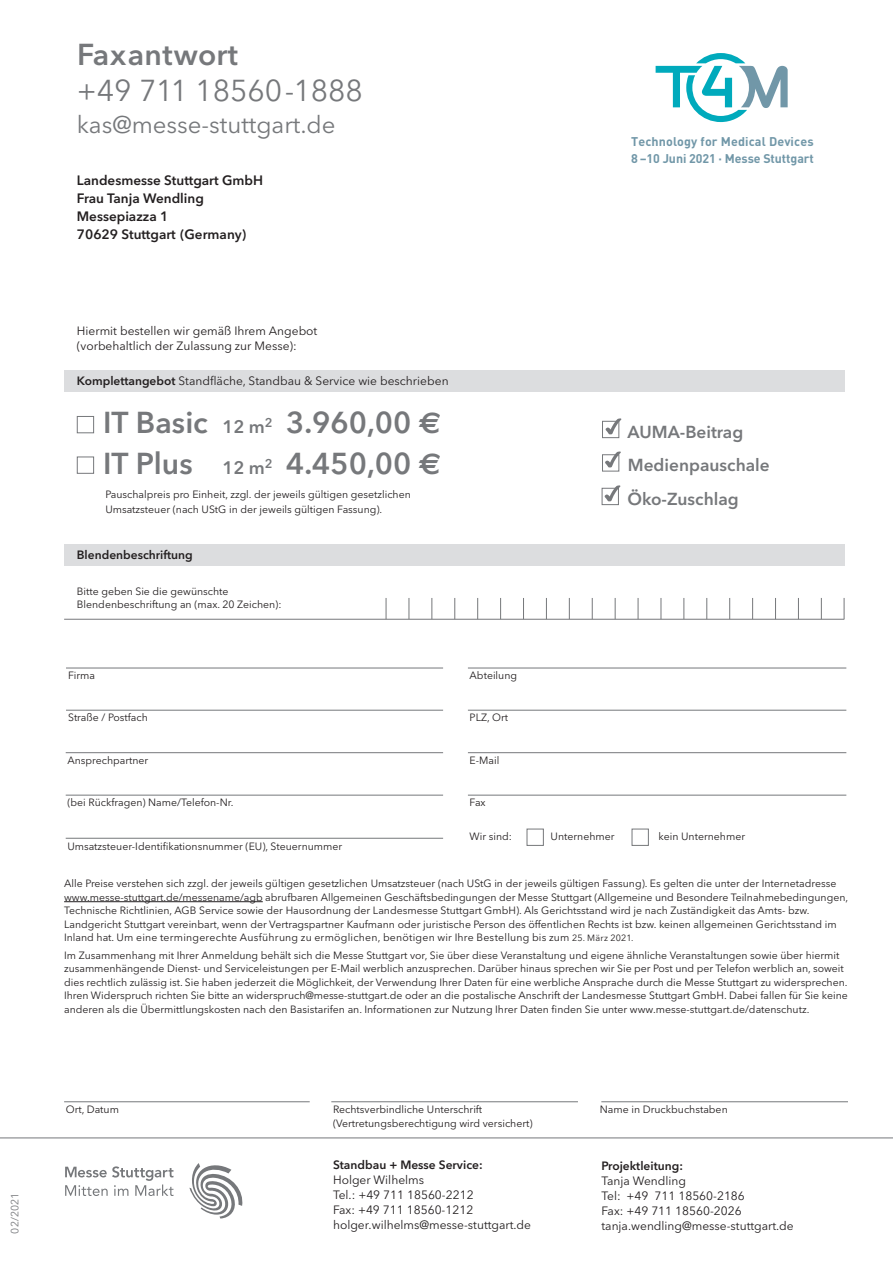
<style>
.page{position:relative;width:893px;height:1263px;background:#fff}
.page>*{position:absolute;margin:0;border:0;box-sizing:border-box;transform-origin:0 0}
.t1{font:600 30px/40.5px "Avenir Next LT Pro";color:#76787b}
.t2{font:30px "Avenir Next LT Pro";color:#76787b}
.t3{font:600 30px "Avenir Next LT Pro";letter-spacing:.02em;color:#76787b}
.t4{font:24px "Avenir Next LT Pro";color:#76787b}
.t5{font:600 17.25px "Avenir Next LT Pro";color:#76787b}
.t6{font:600 13.5px/18px "Avenir Next LT Pro";color:#231f20}
.t7{font:700 12.45px/16.5px "DINOT";letter-spacing:.01em;color:#7197a8}
.t8{font:12px/15px "Avenir Next LT Pro";color:#231f20}
.t9{font:600 12px "Avenir Next LT Pro";color:#231f20}
.t10{font:10.5px/13.5px "Avenir Next LT Pro";color:#231f20}
.t11{font:10.5px "Avenir Next LT Pro";letter-spacing:.005em;color:#76787b}
.s1{font-weight:600}
.s2{font-size:18px}
.s3{font-family:"Euro Sans";font-weight:700}
.s4{font-size:9px}
</style>
<div class="page">
<hr style="left:468px;top:668px;width:378px;height:1px;background:#76787b">
<hr style="left:66px;top:668px;width:377px;height:1px;background:#76787b">
<div style="left:527px;top:829px;width:17px;height:17px;border:1px solid #76787b"></div>
<div style="left:632px;top:829px;width:17px;height:17px;border:1px solid #76787b"></div>
<hr style="left:66px;top:838px;width:377px;height:1px;background:#76787b">
<hr style="left:468px;top:710px;width:378px;height:1px;background:#76787b">
<hr style="left:468px;top:752px;width:378px;height:1px;background:#76787b">
<hr style="left:468px;top:795px;width:378px;height:1px;background:#76787b">
<hr style="left:66px;top:795px;width:377px;height:1px;background:#76787b">
<hr style="left:66px;top:752px;width:377px;height:1px;background:#76787b">
<hr style="left:66px;top:710px;width:377px;height:1px;background:#76787b">
<hr style="left:0;top:1137px;width:893px;height:1px;background:#76787b">
<svg style="left:189px;top:1163px;width:53px;height:55px"></svg>
<svg style="left:65px;top:1166px;width:109px;height:30px"></svg>
<div style="left:64px;top:370px;width:780px;height:22px;background:#dcdddf"></div>
<svg style="left:386px;top:598px;width:1px;height:21px"></svg>
<svg style="left:409px;top:598px;width:1px;height:21px"></svg>
<svg style="left:431px;top:598px;width:1px;height:21px"></svg>
<svg style="left:454px;top:598px;width:1px;height:21px"></svg>
<svg style="left:477px;top:598px;width:1px;height:21px"></svg>
<svg style="left:500px;top:598px;width:1px;height:21px"></svg>
<svg style="left:523px;top:598px;width:1px;height:21px"></svg>
<svg style="left:546px;top:598px;width:1px;height:21px"></svg>
<svg style="left:569px;top:598px;width:1px;height:21px"></svg>
<svg style="left:592px;top:598px;width:1px;height:21px"></svg>
<svg style="left:615px;top:598px;width:1px;height:21px"></svg>
<svg style="left:638px;top:598px;width:1px;height:21px"></svg>
<svg style="left:661px;top:598px;width:1px;height:21px"></svg>
<svg style="left:683px;top:598px;width:1px;height:21px"></svg>
<svg style="left:706px;top:598px;width:1px;height:21px"></svg>
<svg style="left:729px;top:598px;width:1px;height:21px"></svg>
<svg style="left:752px;top:598px;width:1px;height:21px"></svg>
<svg style="left:775px;top:598px;width:1px;height:21px"></svg>
<svg style="left:798px;top:598px;width:1px;height:21px"></svg>
<svg style="left:821px;top:598px;width:1px;height:21px"></svg>
<hr style="left:64px;top:619px;width:780px;height:1px;background:#76787b">
<svg style="left:844px;top:598px;width:1px;height:21px"></svg>
<div style="left:64px;top:544px;width:780px;height:22px;background:#dcdddf"></div>
<div style="left:77px;top:416px;width:17px;height:17px;border:1px solid #76787b"></div>
<div style="left:77px;top:457px;width:17px;height:17px;border:1px solid #76787b"></div>
<svg style="left:656px;top:53px;width:132px;height:69px"></svg>
<hr style="left:64px;top:901px;width:199px;height:1px;background:#231f20">
<hr style="left:64px;top:1101px;width:246px;height:1px;background:#76787b">
<hr style="left:331px;top:1101px;width:247px;height:1px;background:#76787b">
<hr style="left:601px;top:1101px;width:247px;height:1px;background:#76787b">
<div style="left:602px;top:421px;width:17px;height:17px;border:1px solid #76787b"></div>
<div style="left:602px;top:488px;width:17px;height:17px;border:1px solid #76787b"></div>
<div style="left:602px;top:454px;width:17px;height:17px;border:1px solid #76787b"></div>
<svg style="left:606px;top:418px;width:15px;height:16px"></svg>
<svg style="left:605px;top:485px;width:15px;height:16px"></svg>
<svg style="left:605px;top:451px;width:16px;height:16px"></svg>
<p class="t11" style="left:9px;top:1233px;width:43px;rotate:-90deg">02/2021</p>
<h1 class="t3" style="left:77px;top:37px;width:162px">Faxantwort</h1>
<h1 class="t2" style="left:77px;top:73px;width:288px">+49 711 18560-1888</h1>
<h2 class="t4" style="left:77px;top:110px;width:260px">kas@messe-stuttgart.de</h2>
<p class="t6" style="left:77px;top:171px;width:188px">Landesmesse Stuttgart GmbH<br>Frau Tanja Wendling<br>Messepiazza 1<br>70629 Stuttgart (Germany)</p>
<p class="t8" style="left:77px;top:324px;width:242px;line-height:14.2px">Hiermit bestellen wir gemäß Ihrem Angebot (vorbehaltlich der Zulassung zur Messe):</p>
<p class="t8" style="left:77px;top:374px;width:373px"><span class="s1">Komplettangebot</span> Standfläche, Standbau &amp; Service wie beschrieben</p>
<h1 class="t1" style="left:103px;top:402px;width:340px">IT Basic <span class="s2">12 m</span><sup>2</sup> 3.960,00 <span class="s3">E<br></span>IT Plus <span class="s2">12 m</span><sup>2</sup> 4.450,00 <span class="s3">E</span></h1>
<p class="t10" style="left:105px;top:486px;width:307px;line-height:15px">Pauschalpreis pro Einheit, zzgl. der jeweils gültigen gesetzlichen<br>Umsatzsteuer (nach UStG in der jeweils gültigen Fassung).</p>
<p class="t9" style="left:77px;top:547px;width:117px">Blendenbeschriftung</p>
<p class="t10" style="left:77px;top:584px;width:206px">Bitte geben Sie die gewünschte<br>Blendenbeschriftung an (max. 20 Zeichen):</p>
<p class="t10" style="left:68px;top:669px;width:28px">Firma</p>
<p class="t10" style="left:68px;top:711px;width:81px">Straße / Postfach</p>
<p class="t10" style="left:67px;top:753px;width:82px">Ansprechpartner</p>
<p class="t10" style="left:470px;top:669px;width:49px">Abteilung</p>
<p class="t10" style="left:470px;top:711px;width:40px">PLZ, Ort</p>
<p class="t10" style="left:470px;top:753px;width:31px">E-Mail</p>
<p class="t10" style="left:67px;top:796px;width:168px">(bei Rückfragen) Name/Telefon-Nr.</p>
<p class="t10" style="left:470px;top:796px;width:18px">Fax</p>
<p class="t7" style="left:631px;top:132px;width:184px">Technology for Medical Devices<br>8 –10 Juni 2021 · Messe Stuttgart</p>
<h3 class="t5" style="left:627px;top:421px;width:117px">AUMA-Beitrag</h3>
<h3 class="t5" style="left:628px;top:455px;width:143px">Medienpauschale</h3>
<h3 class="t5" style="left:627px;top:488px;width:113px">Öko-Zuschlag</h3>
<p class="t10" style="left:67px;top:839px;width:276px">Umsatzsteuer-Identifikationsnummer (EU), Steuernummer</p>
<p class="t10" style="left:470px;top:830px;width:44px">Wir sind:</p>
<p class="t10" style="left:551px;top:830px;width:65px">Unternehmer</p>
<p class="t10" style="left:659px;top:830px;width:88px">kein Unternehmer</p>
<p class="t10" style="left:64px;top:877px;width:785px">Alle Preise verstehen sich zzgl. der jeweils gültigen gesetzlichen Umsatzsteuer (nach UStG in der jeweils gültigen Fassung). Es gelten die unter der Internetadresse www.messe-stuttgart.de/messename/agb abrufbaren Allgemeinen Geschäftsbedingungen der Messe Stuttgart (Allgemeine und Besondere Teilnahmebedingungen, Technische Richtlinien, AGB Service sowie der Hausordnung der Landesmesse Stuttgart GmbH). Als Gerichtsstand wird je nach Zuständigkeit das Amts- bzw.<br>Landgericht Stuttgart vereinbart, wenn der Vertragspartner Kaufmann oder juristische Person des öffentlichen Rechts ist bzw. keinen allgemeinen Gerichtsstand im Inland hat. Um eine termingerechte Ausführung zu ermöglichen, benötigen wir Ihre Bestellung bis zum <span class="s4">25. März 2021.</span></p>
<p class="t10" style="left:64px;top:948px;width:785px">Im Zusammenhang mit Ihrer Anmeldung behält sich die Messe Stuttgart vor, Sie über diese Veranstaltung und eigene ähnliche Veranstaltungen sowie über hiermit zusammenhängende Dienst- und Serviceleistungen per E-Mail werblich anzusprechen. Darüber hinaus sprechen wir Sie per Post und per Telefon werblich an, soweit dies rechtlich zulässig ist. Sie haben jederzeit die Möglichkeit, der Verwendung Ihrer Daten für eine werbliche Ansprache durch die Messe Stuttgart zu widersprechen.<br>Ihren Widerspruch richten Sie bitte an widerspruch@messe-stuttgart.de oder an die postalische Anschrift der Landesmesse Stuttgart GmbH. Dabei fallen für Sie keine anderen als die Übermittlungskosten nach den Basistarifen an. Informationen zur Nutzung Ihrer Daten finden Sie unter www.messe-stuttgart.de/datenschutz.</p>
<p class="t10" style="left:66px;top:1103px;width:55px">Ort, Datum</p>
<p class="t10" style="left:333px;top:1103px;width:201px">Rechtsverbindliche Unterschrift (Vertretungsberechtigung wird versichert)</p>
<p class="t10" style="left:600px;top:1103px;width:129px">Name in Druckbuchstaben</p>
<p class="t9" style="left:333px;top:1157px;width:151px">Standbau + Messe Service:</p>
<p class="t8" style="left:333px;top:1172px;width:200px">Holger Wilhelms<br>Tel.: +49 711 18560-2212<br>Fax: +49 711 18560-1212 holger.wilhelms@messe-stuttgart.de</p>
<p class="t9" style="left:601px;top:1159px;width:83px">Projektleitung:</p>
<p class="t8" style="left:601px;top:1173px;width:194px">Tanja Wendling<br>Tel: +49 711 18560-2186<br>Fax: +49 711 18560-2026 tanja.wendling@messe-stuttgart.de</p>
</div>
